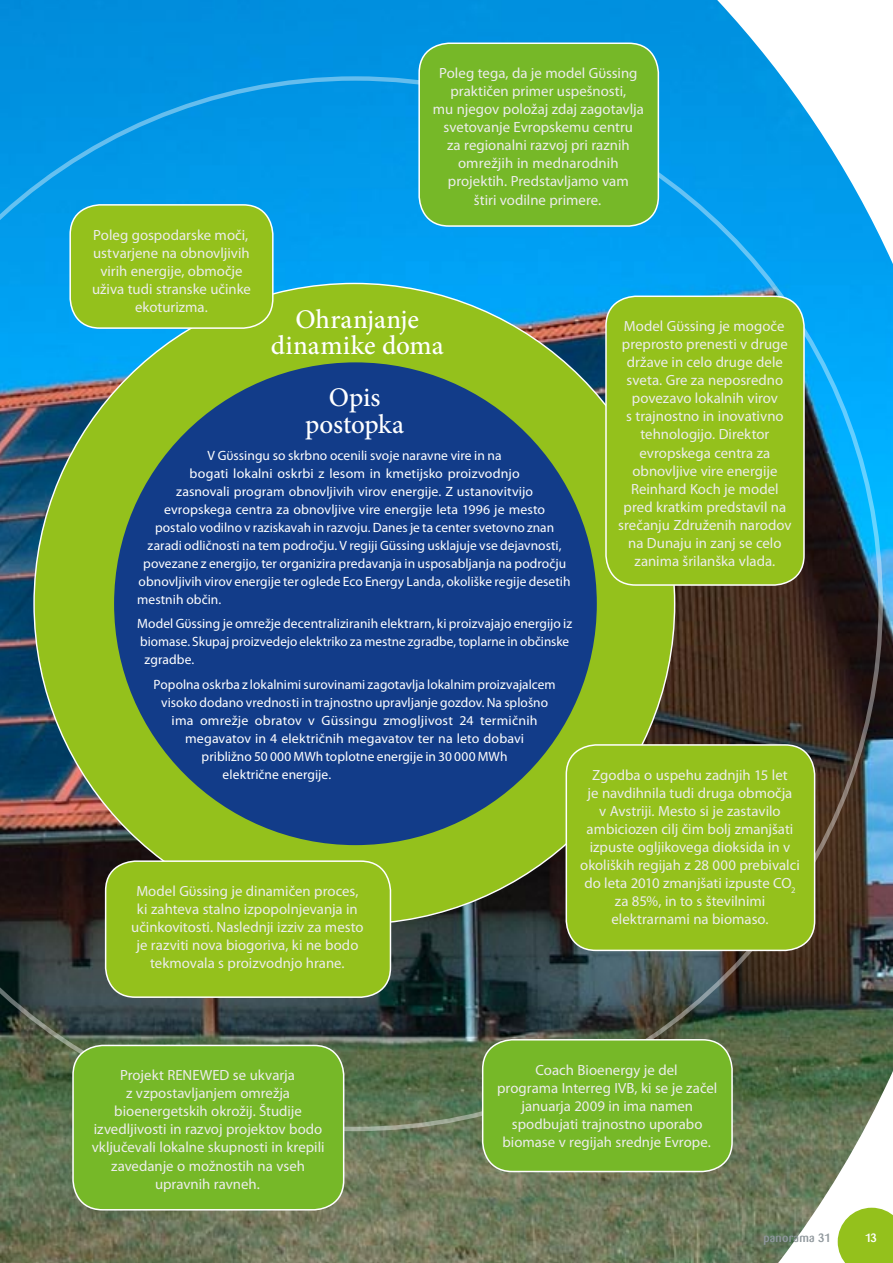
<style>
.page{position:relative;width:893px;height:1263px;background:#fff}
.page>*{position:absolute;margin:0;border:0;box-sizing:border-box;transform-origin:0 0}
.t1{font:500 27px/25.5px "Minion Pro";letter-spacing:-.005em;color:#fff;text-align:center}
.t2{font:14.85px/18px "Myriad Pro";color:#ececec;text-align:center}
.t3{font:13.5px "Myriad Pro";letter-spacing:.005em;color:#fff}
.t4{font:500 12px "Barmeno";letter-spacing:.02em;color:#8f979c}
.t5{font:500 12px "Barmeno";color:#fff}
</style>
<div class="page">
<img style="left:0;top:0;width:893px;height:1263px">
<img style="left:0;top:76px;width:883px;height:1055px">
<svg style="left:838px;top:1208px;width:55px;height:55px;background:#9fc734"></svg>
<div style="left:34px;top:283px;width:641px;height:641px;background:#94c11c;border-radius:50%"></div>
<div style="left:106px;top:861px;width:284px;height:136px;background:#94c11c;border-radius:30px"></div>
<div style="left:105px;top:860px;width:286px;height:138px;border:2px solid #fff;border-radius:30px"></div>
<div style="left:419px;top:43px;width:239px;height:183px;background:#76b828;border-radius:30px"></div>
<div style="left:418px;top:43px;width:241px;height:184px;border:2px solid #fff;border-radius:30px"></div>
<div style="left:73px;top:1045px;width:271px;height:165px;background:#76b828;border-radius:30px"></div>
<div style="left:72px;top:1045px;width:272px;height:165px;border:2px solid #fff;border-radius:30px"></div>
<div style="left:483px;top:1040px;width:249px;height:131px;background:#76b828;border-radius:30px"></div>
<div style="left:482px;top:1039px;width:251px;height:133px;border:2px solid #fff;border-radius:30px"></div>
<div style="left:566px;top:745px;width:249px;height:205px;background:#94c11c;border-radius:30px"></div>
<div style="left:566px;top:744px;width:249px;height:207px;border:2px solid #fff;border-radius:30px"></div>
<div style="left:70px;top:205px;width:203px;height:123px;background:#94c11c;border-radius:30px"></div>
<div style="left:69px;top:204px;width:205px;height:125px;border:2px solid #fff;border-radius:30px"></div>
<div style="left:606px;top:296px;width:198px;height:289px;background:#94c11c;border-radius:30px"></div>
<div style="left:605px;top:296px;width:200px;height:290px;border:2px solid #fff;border-radius:30px"></div>
<div style="left:114px;top:362px;width:483px;height:483px;background:#123c89;border-radius:50%"></div>
<p class="t2" style="left:433px;top:64px;width:212px">Poleg tega, da je model Gϋssing praktičen primer uspešnosti,<br>mu njegov položaj zdaj zagotavlja svetovanje Evropskemu centru<br>za regionalni razvoj pri raznih omrežjih in mednarodnih projektih. Predstavljamo vam<br>štiri vodilne primere.</p>
<p class="t2" style="left:92px;top:226px;width:160px">Poleg gospodarske moči, ustvarjene na obnovljivih virih energije, območje uživa tudi stranske učinke ekoturizma.</p>
<h1 class="t1" style="left:271px;top:307px;width:174px">Ohranjanje dinamike doma</h1>
<h1 class="t1" style="left:305px;top:384px;width:100px;line-height:27px">Opis postopka</h1>
<p class="t3" style="left:208px;top:448px;width:295px">V Gϋssingu so skrbno ocenili svoje naravne vire in na</p>
<p class="t3" style="left:190px;top:466px;width:332px">bogati lokalni oskrbi z lesom in kmetijsko proizvodnjo</p>
<p class="t3" style="left:176px;top:484px;width:358px">zasnovali program obnovljivih virov energije. Z ustanovitvijo</p>
<p class="t3" style="left:164px;top:502px;width:383px">evropskega centra za obnovljive vire energije leta 1996 je mesto</p>
<p class="t3" style="left:155px;top:520px;width:401px">postalo vodilno v raziskavah in razvoju. Danes je ta center svetovno znan</p>
<p class="t3" style="left:148px;top:538px;width:415px">zaradi odličnosti na tem področju. V regiji Güssing usklajuje vse dejavnosti,</p>
<p class="t3" style="left:143px;top:556px;width:425px">povezane z energijo, ter organizira predavanja in usposabljanja na področju</p>
<p class="t3" style="left:139px;top:574px;width:433px">obnovljivih virov energije ter oglede Eco Energy Landa, okoliške regije desetih</p>
<p class="t3" style="left:137px;top:592px;width:86px">mestnih občin.</p>
<p class="t3" style="left:137px;top:616px;width:436px">Model Gϋssing je omrežje decentraliziranih elektrarn, ki proizvajajo energijo iz</p>
<p class="t3" style="left:140px;top:634px;width:431px">biomase. Skupaj proizvedejo elektriko za mestne zgradbe, toplarne in občinske</p>
<p class="t3" style="left:145px;top:652px;width:51px">zgradbe.</p>
<p class="t3" style="left:154px;top:677px;width:403px">Popolna oskrba z lokalnimi surovinami zagotavlja lokalnim proizvajalcem</p>
<p class="t3" style="left:161px;top:695px;width:389px">visoko dodano vrednosti in trajnostno upravljanje gozdov. Na splošno</p>
<p class="t3" style="left:172px;top:713px;width:367px">ima omrežje obratov v Güssingu zmogljivost 24 termičnih</p>
<p class="t3" style="left:185px;top:731px;width:340px">megavatov in 4 električnih megavatov ter na leto dobavi</p>
<p class="t3" style="left:202px;top:749px;width:307px">približno 50 000 MWh toplotne energije in 30 000 MWh</p>
<p class="t3" style="left:223px;top:767px;width:110px">električne energije.</p>
<p class="t2" style="left:131px;top:882px;width:234px">Model Gϋssing je dinamičen proces, ki zahteva stalno izpopolnjevanja in učinkovitosti. Naslednji izziv za mesto je razviti nova biogoriva, ki ne bodo tekmovala s proizvodnjo hrane.</p>
<p class="t2" style="left:618px;top:317px;width:175px">Model Gϋssing je mogoče preprosto prenesti v druge države in celo druge dele sveta. Gre za neposredno povezavo lokalnih virov<br>s trajnostno in inovativno tehnologijo. Direktor evropskega centra za obnovljive vire energije<br>Reinhard Koch je model pred kratkim predstavil na srečanju Združenih narodov na Dunaju in zanj se celo zanima šrilanška vlada.</p>
<p class="t2" style="left:580px;top:766px;width:221px">Zgodba o uspehu zadnjih 15 let<br>je navdihnila tudi druga območja<br>v Avstriji. Mesto si je zastavilo ambiciozen cilj čim bolj zmanjšati izpuste ogljikovega dioksida in v okoliških regijah z 28 000 prebivalci do leta 2010 zmanjšati izpuste CO<sub>2 </sub>za 85%, in to s številnimi elektrarnami na biomaso.</p>
<p class="t2" style="left:92px;top:1066px;width:234px">Projekt RENEWED se ukvarja<br>z vzpostavljanjem omrežja bioenergetskih okrožij. Študije izvedljivosti in razvoj projektov bodo vključevali lokalne skupnosti in krepili zavedanje o možnostih na vseh upravnih ravneh.</p>
<p class="t2" style="left:497px;top:1061px;width:222px">Coach Bioenergy je del<br>programa Interreg IVB, ki se je začel januarja 2009 in ima namen spodbujati trajnostno uporabo biomase v regijah srednje Evrope.</p>
<p class="t4" style="left:763px;top:1230px;width:69px">panorama 31</p>
<p class="t5" style="left:865px;top:1231px;width:14px">13</p>
</div>
